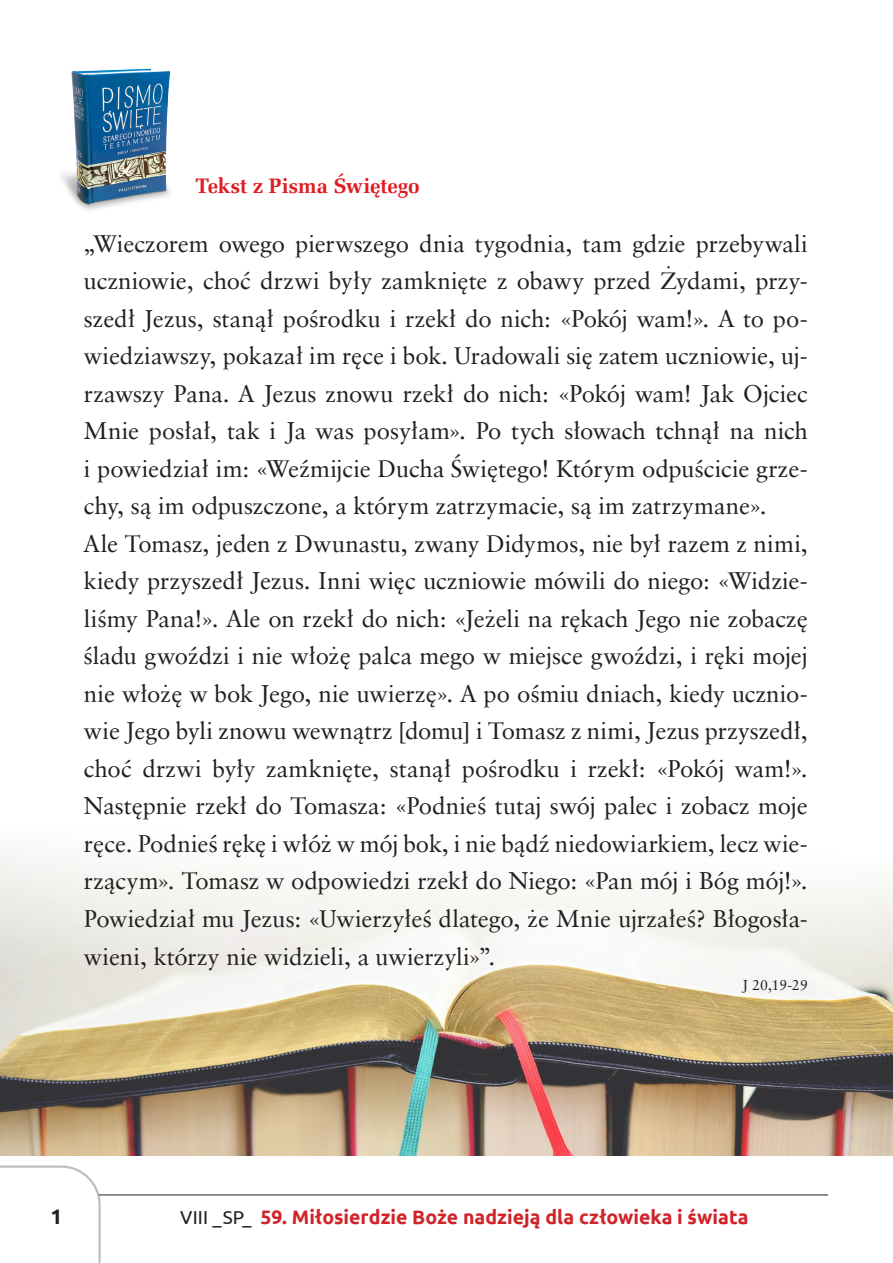
<style>
.page{position:relative;width:893px;height:1263px;background:#fff}
.page>*{position:absolute;margin:0;border:0;box-sizing:border-box;transform-origin:0 0}
.TEKST_GLOWNY_M{font:24px/37.5px "Class Garmnd EU Normal";letter-spacing:.005em;color:#231f20;text-align:justify}
.polecenie{font:700 21px "Zapf Ellipt EU";letter-spacing:-.005em;color:#e21a21}
.t1{font:700 21px "Ubuntu";color:#231f20}
.t2{font:700 19.5px "Ubuntu";color:#d1232a}
.TEKST_bibl_podpis_prosty_M{font:14.25px "Class Garmnd EU Normal";color:#231f20}
.s1{font-weight:400;font-size:18.75px;color:#231f20}
</style>
<div class="page">
<svg style="left:0;top:1165px;width:101px;height:98px"></svg>
<hr style="left:99px;top:1195px;width:729px;height:1px;background:#231f20">
<img style="left:61px;top:68px;width:110px;height:142px">
<img style="left:0;top:853px;width:893px;height:302px">
<p class="polecenie" style="left:196px;top:173px;width:225px">Tekst z Pisma Świętego</p>
<p class="TEKST_GLOWNY_M" style="left:84px;top:226px;width:725px">„Wieczorem owego pierwszego dnia tygodnia, tam gdzie przebywali uczniowie, choć drzwi były zamknięte z obawy przed Żydami, przy&shy;szedł Jezus, stanął pośrodku i rzekł do nich: «Pokój wam!». A to po&shy;wiedziawszy, pokazał im ręce i bok. Uradowali się zatem uczniowie, uj&shy;rzawszy Pana. A Jezus znowu rzekł do nich: «Pokój wam! Jak Ojciec Mnie posłał, tak i Ja was posyłam». Po tych słowach tchnął na nich i powiedział im: «Weźmijcie Ducha Świętego! Którym odpuścicie grze&shy;chy, są im odpuszczone, a którym zatrzymacie, są im zatrzymane».</p>
<p class="TEKST_GLOWNY_M" style="left:84px;top:526px;width:725px">Ale Tomasz, jeden z Dwunastu, zwany Didymos, nie był razem z nimi, kiedy przyszedł Jezus. Inni więc uczniowie mówili do niego: «Widzie&shy;liśmy Pana!». Ale on rzekł do nich: «Jeżeli na rękach Jego nie zobaczę śladu gwoździ i nie włożę palca mego w miejsce gwoździ, i ręki mojej nie włożę w bok Jego, nie uwierzę». A po ośmiu dniach, kiedy ucznio&shy;wie Jego byli znowu wewnątrz [domu] i Tomasz z nimi, Jezus przyszedł, choć drzwi były zamknięte, stanął pośrodku i rzekł: «Pokój wam!».<br>Następnie rzekł do Tomasza: «Podnieś tutaj swój palec i zobacz moje ręce. Podnieś rękę i włóż w mój bok, i nie bądź niedowiarkiem, lecz wie&shy;rzącym». Tomasz w odpowiedzi rzekł do Niego: «Pan mój i Bóg mój!».<br>Powiedział mu Jezus: «Uwierzyłeś dlatego, że Mnie ujrzałeś? Błogosła&shy;wieni, którzy nie widzieli, a uwierzyli»”.</p>
<p class="TEKST_bibl_podpis_prosty_M" style="left:742px;top:976px;width:67px">J 20,19-29</p>
<p class="t1" style="left:50px;top:1204px;width:13px">1</p>
<p class="t2" style="left:180px;top:1205px;width:570px"><span class="s1">VIII _SP_</span> 59. Miłosierdzie Boże nadzieją dla człowieka i świata</p>
</div>
